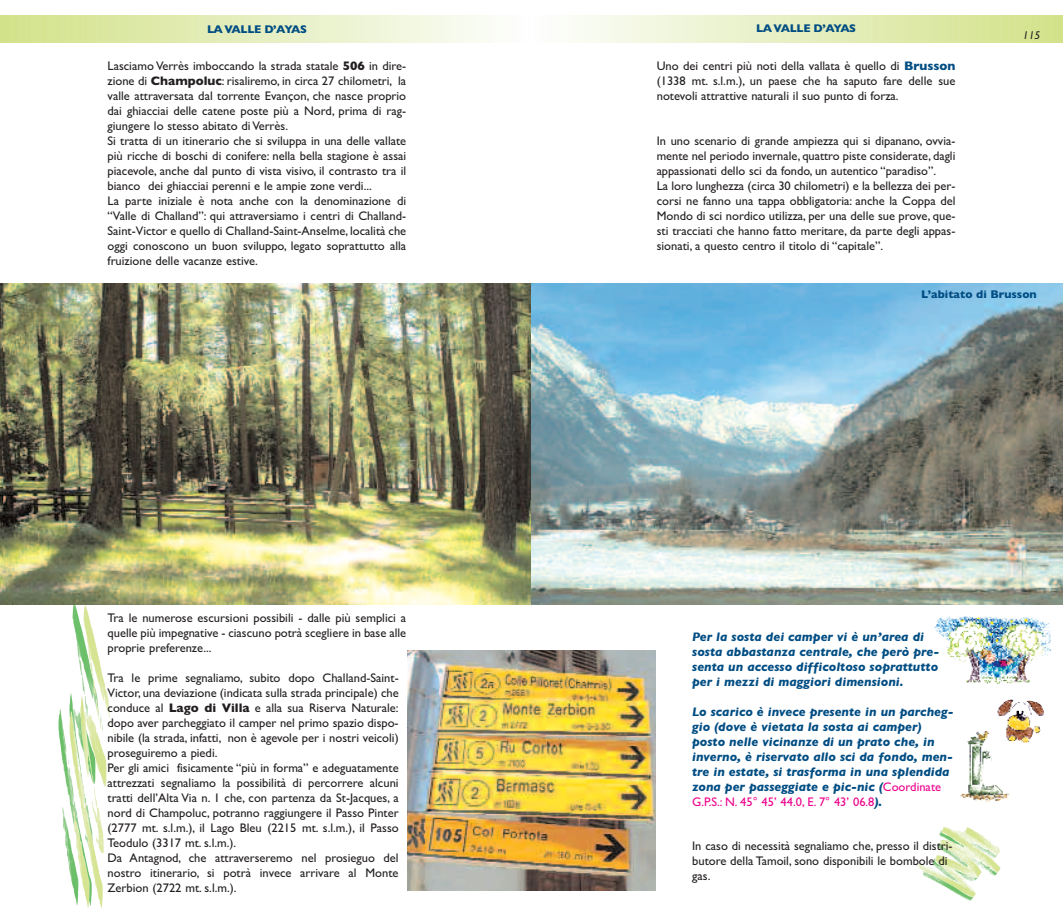
<style>
.page{position:relative;width:1063px;height:922px;background:#fff}
.page>*{position:absolute;margin:0;border:0;box-sizing:border-box;transform-origin:0 0}
.t1{font:12.5px/15px "Gill Sans";color:#231f20}
.t2{font:italic 700 12.5px/15px "Gill Sans";color:#004d83}
.t3{font:700 11.25px "Gill Sans";letter-spacing:-.03em;color:#004d83}
.t4{font:700 11.25px "Gill Sans";color:#004d83}
.t5{font:italic 11.25px "Gill Sans";color:#231f20}
.s1{font-weight:700}
.s2{font-weight:700;color:#004d83}
.s3{font-weight:400;font-style:normal;color:#ed028c}
</style>
<div class="page">
<img style="left:938px;top:831px;width:38px;height:63px">
<img style="left:941px;top:827px;width:60px;height:64px">
<img style="left:936px;top:616px;width:115px;height:46px">
<img style="left:960px;top:731px;width:50px;height:70px">
<img style="left:997px;top:699px;width:47px;height:43px">
<img style="left:58px;top:682px;width:45px;height:184px">
<img style="left:69px;top:685px;width:45px;height:224px">
<svg style="left:0;top:16px;width:1063px;height:27px;background:#e7efc2"></svg>
<img style="left:0;top:283px;width:532px;height:321px">
<img style="left:407px;top:650px;width:249px;height:239px">
<img style="left:532px;top:283px;width:531px;height:321px">
<p class="t3" style="left:207px;top:22px;width:101px">LA VALLE D’AYAS</p>
<p class="t1" style="left:108px;top:58px;width:300px">Lasciamo Verrès imboccando la strada statale <span class="s1">506</span> in dire&shy;zione di <span class="s1">Champoluc</span>: risaliremo, in circa 27 chilometri, la valle attraversata dal torrente Evançon, che nasce proprio dai ghiacciai delle catene poste più a Nord, prima di rag&shy;giungere lo stesso abitato di Verrès.<br>Si tratta di un itinerario che si sviluppa in una delle vallate più ricche di boschi di conifere: nella bella stagione è assai piacevole, anche dal punto di vista visivo, il contrasto tra il bianco dei ghiacciai perenni e le ampie zone verdi...<br>La parte iniziale è nota anche con la denominazione di “Valle di Challand”: qui attraversiamo i centri di Challand-Saint-Victor e quello di Challand-Saint-Anselme,località che oggi conoscono un buon sviluppo, legato soprattutto alla fruizione delle vacanze estive.</p>
<p class="t1" style="left:108px;top:610px;width:300px;text-align:justify">Tra le numerose escursioni possibili - dalle più semplici a quelle più impegnative - ciascuno potrà scegliere in base alle proprie preferenze...</p>
<p class="t1" style="left:108px;top:670px;width:293px">Tra le prime segnaliamo, subito dopo Challand-Saint-Victor, una deviazione (indicata sulla strada principale) che conduce al <span class="s1">Lago di Villa</span> e alla sua Riserva Naturale: dopo aver parcheggiato il camper nel primo spazio dispo&shy;nibile (la strada, infatti, non è agevole per i nostri veicoli) proseguiremo a piedi.<br>Per gli amici fisicamente “più in forma” e adeguatamente attrezzati segnaliamo la possibilità di percorrere alcuni tratti dell’Alta Via n. 1 che, con partenza da St-Jacques, a nord di Champoluc, potranno raggiungere il Passo Pinter (2777 mt. s.l.m.), il Lago Bleu (2215 mt. s.l.m.), il Passo Teodulo (3317 mt. s.l.m.).<br>Da Antagnod, che attraverseremo nel prosieguo del nostro itinerario, si potrà invece arrivare al Monte Zerbion (2722 mt. s.l.m.).</p>
<p class="t3" style="left:756px;top:21px;width:101px">LA VALLE D’AYAS</p>
<p class="t1" style="left:657px;top:58px;width:300px;text-align:justify">Uno dei centri più noti della vallata è quello di <span class="s2">Brusson </span>(1338 mt. s.l.m.), un paese che ha saputo fare delle sue notevoli attrattive naturali il suo punto di forza.</p>
<p class="t1" style="left:657px;top:133px;width:300px">In uno scenario di grande ampiezza qui si dipanano, ovvia&shy;mente nel periodo invernale, quattro piste considerate, dagli appassionati dello sci da fondo, un autentico “paradiso”.<br>La loro lunghezza (circa 30 chilometri) e la bellezza dei per&shy;corsi ne fanno una tappa obbligatoria: anche la Coppa del Mondo di sci nordico utilizza, per una delle sue prove, que&shy;sti tracciati che hanno fatto meritare, da parte degli appas&shy;sionati, a questo centro il titolo di “capitale”.</p>
<p class="t5" style="left:1023px;top:28px;width:19px">115</p>
<p class="t4" style="left:921px;top:287px;width:117px">L’abitato di Brusson</p>
<p class="t2" style="left:692px;top:628px;width:249px">Per la sosta dei camper vi è un’area di sosta abbastanza centrale, che però pre&shy;senta un accesso difficoltoso soprattutto per i mezzi di maggiori dimensioni.</p>
<p class="t2" style="left:692px;top:703px;width:263px">Lo scarico è invece presente in un parcheg&shy;gio (dove è vietata la sosta ai camper) posto nelle vicinanze di un prato che, in inverno, è riservato allo sci da fondo, men&shy;tre in estate, si trasforma in una splendida zona per passeggiate e pic-nic (<span class="s3">Coordinate G.P.S.: N. 45° 45’ 44.0, E. 7° 43’ 06.8</span>).</p>
<p class="t1" style="left:692px;top:837px;width:262px">In caso di necessità segnaliamo che, presso il distri&shy;butore della Tamoil, sono disponibili le bombole di gas.</p>
</div>
